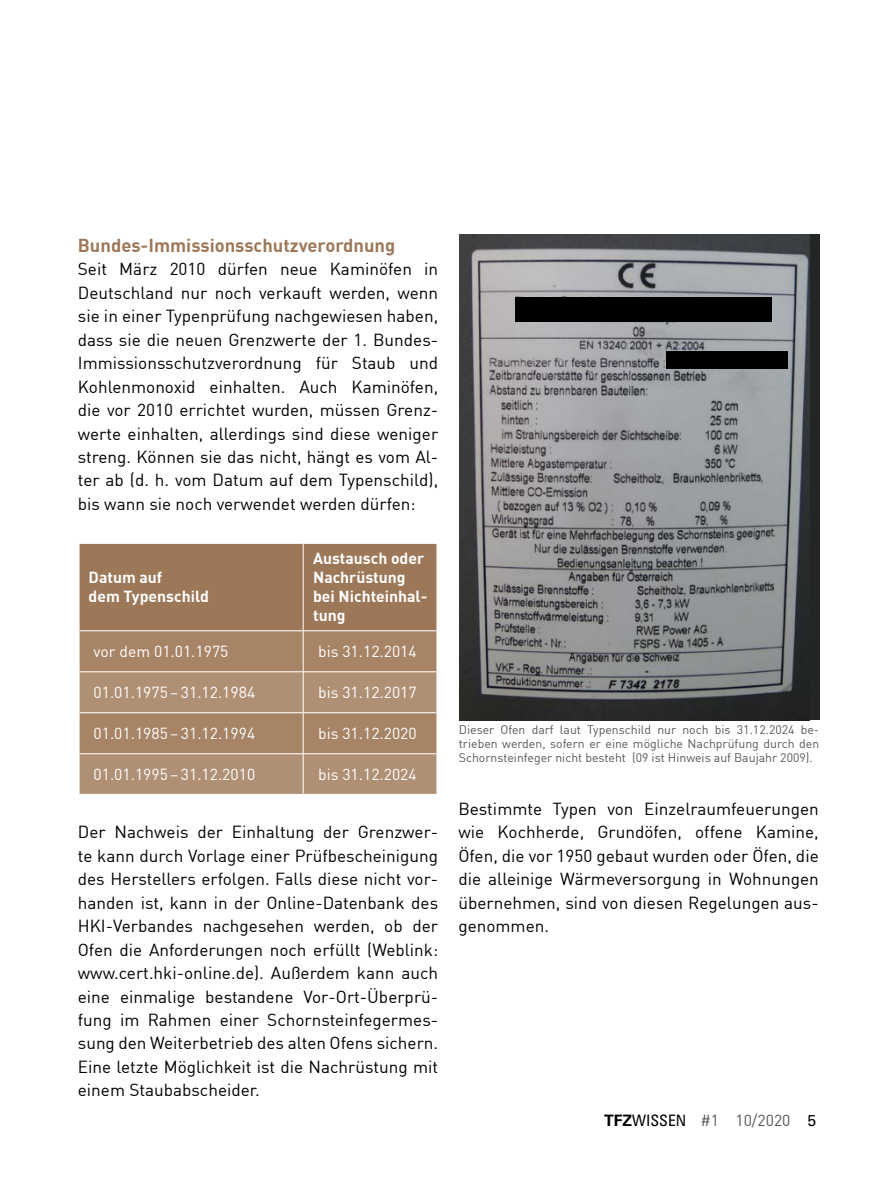
<style>
.page{position:relative;width:869px;height:1191px;background:#fff}
.page>*{position:absolute;margin:0;border:0;box-sizing:border-box;transform-origin:0 0}
.Zwischenüberschrift{font:18.38px "DIN Bold";color:#9d7858}
.Text{font:17.15px/23.4px "DIN Regular";color:#000;text-align:justify}
.Tabellentext{font:15.75px "DIN Regular";color:#fff}
.Tabellentext-2{font:15.75px/18.9px "DIN Bold";color:#fff}
.t1{font:15.75px "DIN Regular";color:#575756}
.Bildunterschrift___f{font:12.25px/14px "DIN Regular";color:#575756;text-align:justify}
.s1{font-family:"Univers LT Std";font-weight:700;color:#000}
.s2{font-family:"Univers LT Std";font-stretch:condensed;color:#000}
.s3{font-family:"Univers LT Std";color:#000}
</style>
<div class="page">
<svg style="left:459px;top:234px;width:361px;height:487px;background:#77797b"></svg>
<svg style="left:79px;top:543px;width:358px;height:252px;background:#a9876a"></svg>
<p class="Zwischenüberschrift" style="left:78px;top:233px;width:319px">Bundes-Immissionsschutzverordnung</p>
<p class="Text" style="left:78px;top:257px;width:362px">Seit März 2010 dürfen neue Kaminöfen in Deutschland nur noch verkauft werden, wenn sie in einer Typenprüfung nachgewiesen haben, dass sie die neuen Grenzwerte der 1. Bundes-Immissionsschutzverordnung für Staub und Kohlenmonoxid einhalten. Auch Kaminöfen, die vor 2010 errichtet wurden, müssen Grenz&shy;werte einhalten, allerdings sind diese weniger streng. Können sie das nicht, hängt es vom Al&shy;ter ab (d. h. vom Datum auf dem Typenschild), bis wann sie noch verwendet werden dürfen:</p>
<p class="Tabellentext-2" style="left:89px;top:567px;width:75px">Datum auf</p>
<p class="Tabellentext-2" style="left:89px;top:586px;width:122px">dem Typenschild</p>
<p class="Tabellentext-2" style="left:313px;top:548px;width:116px">Austausch oder<br>Nachrüstung bei Nichteinhal&shy;tung</p>
<p class="Tabellentext" style="left:94px;top:641px;width:136px">vor dem 01.01.1975</p>
<p class="Tabellentext" style="left:318px;top:641px;width:100px">bis 31.12.2014</p>
<p class="Tabellentext" style="left:94px;top:682px;width:163px">01.01.1975 – 31.12.1984</p>
<p class="Tabellentext" style="left:318px;top:682px;width:100px">bis 31.12.2017</p>
<p class="Tabellentext" style="left:94px;top:723px;width:163px">01.01.1985 – 31.12.1994</p>
<p class="Tabellentext" style="left:318px;top:723px;width:100px">bis 31.12.2020</p>
<p class="Tabellentext" style="left:94px;top:764px;width:163px">01.01.1995 – 31.12.2010</p>
<p class="Tabellentext" style="left:318px;top:764px;width:100px">bis 31.12.2024</p>
<p class="Text" style="left:78px;top:820px;width:362px">Der Nachweis der Einhaltung der Grenzwer&shy;te kann durch Vorlage einer Prüfbescheinigung des Herstellers erfolgen. Falls diese nicht vor&shy;handen ist, kann in der Online-Datenbank des HKI-Verbandes nachgesehen werden, ob der Ofen die Anforderungen noch erfüllt (Weblink: www.cert.hki-online.de). Außerdem kann auch eine einmalige bestandene Vor-Ort-Überprü&shy;fung im Rahmen einer Schornsteinfegermes&shy;sung den Weiterbetrieb des alten Ofens sichern.<br>Eine letzte Möglichkeit ist die Nachrüstung mit einem Staubabscheider.</p>
<p class="Bildunterschrift___f" style="left:458px;top:722px;width:362px">Dieser Ofen darf laut Typenschild nur noch bis 31.12.2024 be&shy;trieben werden, sofern er eine mögliche Nachprüfung durch den Schornsteinfeger nicht besteht (09 ist Hinweis auf Baujahr 2009).</p>
<p class="Text" style="left:458px;top:796px;width:362px">Bestimmte Typen von Einzelraumfeuerungen wie Kochherde, Grundöfen, offene Kamine, Öfen, die vor 1950 gebaut wurden oder Öfen, die die alleinige Wärmeversorgung in Wohnungen übernehmen, sind von diesen Regelungen aus&shy;genommen.</p>
<p class="t1" style="left:604px;top:1110px;width:213px"><span class="s1">TFZ</span><span class="s2">WISSEN</span> #1 10/2020 <span class="s3">5</span></p>
</div>
